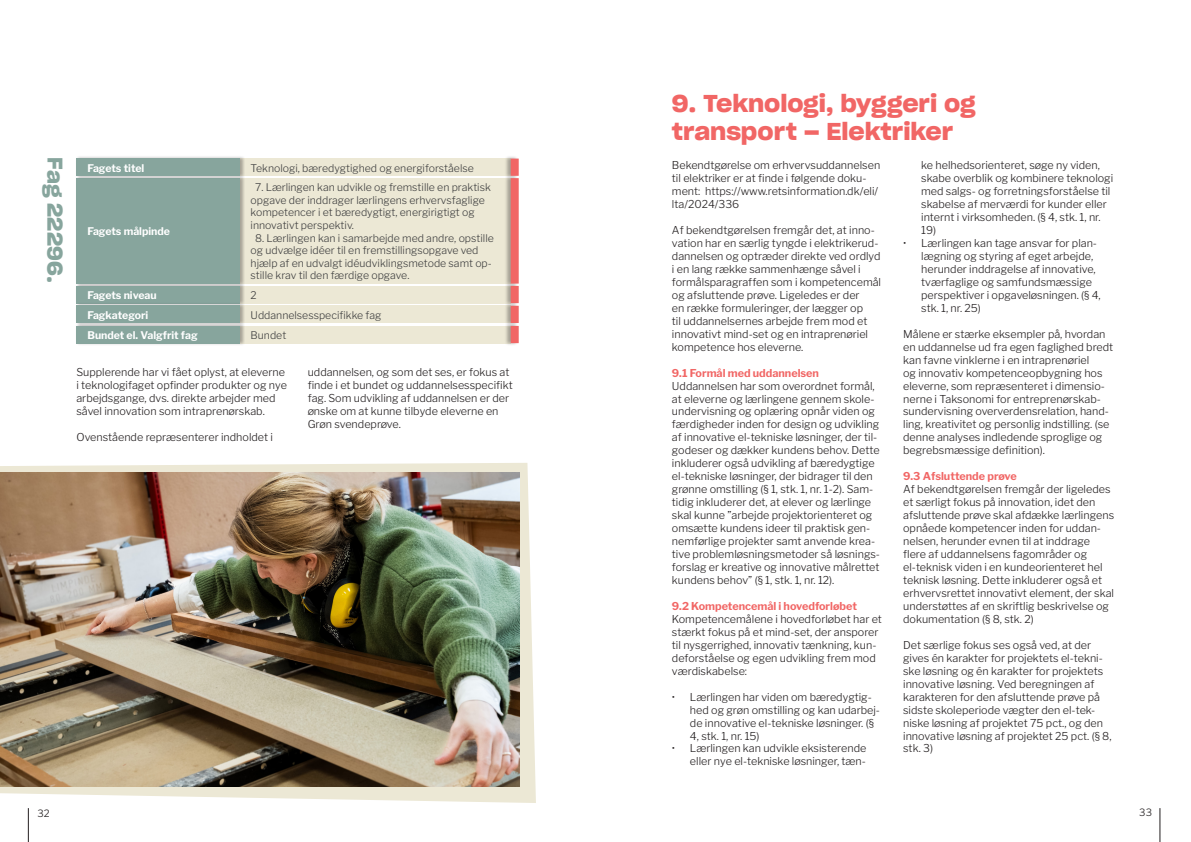
<style>
.page{position:relative;width:1191px;height:842px;background:#fff}
.page>*{position:absolute;margin:0;border:0;box-sizing:border-box;transform-origin:0 0}
.t1{font:23.8px "Sharp Grotesk Sm Bold 21";color:#f16665}
.t2{font:20.9px "Sharp Grotesk Sm Bold 21";letter-spacing:.005em;color:#87a59d}
.t3{font:300 10.8px/13px "Libre Franklin";color:#231f20}
.t4{font:700 10.8px "Libre Franklin";color:#f16665}
.t5{font:300 10.5px/12.6px "Libre Franklin";color:#3e3e3f}
.t6{font:700 10.5px "Libre Franklin";color:#fff}
.t7{font:300 10px "Libre Franklin";color:#231f20}
</style>
<div class="page">
<svg style="left:0;top:463px;width:536px;height:340px;fill:#ece8d5"></svg>
<div style="left:239px;top:286px;width:272px;height:17px;background:#ece8d5"></div>
<div style="left:239px;top:178px;width:272px;height:106px;background:#ece8d5"></div>
<div style="left:239px;top:326px;width:272px;height:17px;background:#ece8d5"></div>
<div style="left:239px;top:159px;width:272px;height:17px;background:#ece8d5"></div>
<div style="left:239px;top:306px;width:272px;height:17px;background:#ece8d5"></div>
<div style="left:76px;top:283px;width:169px;height:23px;background:#231f20;opacity:.35"></div>
<div style="left:76px;top:286px;width:163px;height:17px;background:#87a59d"></div>
<div style="left:76px;top:175px;width:169px;height:112px;background:#231f20;opacity:.35"></div>
<div style="left:76px;top:178px;width:163px;height:106px;background:#87a59d"></div>
<div style="left:76px;top:323px;width:169px;height:23px;background:#231f20;opacity:.35"></div>
<div style="left:76px;top:326px;width:163px;height:17px;background:#87a59d"></div>
<div style="left:76px;top:155px;width:169px;height:24px;background:#231f20;opacity:.35"></div>
<div style="left:76px;top:159px;width:163px;height:17px;background:#87a59d"></div>
<div style="left:76px;top:303px;width:169px;height:23px;background:#231f20;opacity:.35"></div>
<div style="left:76px;top:306px;width:163px;height:17px;background:#87a59d"></div>
<div style="left:505px;top:283px;width:14px;height:23px;background:#231f20;opacity:.35"></div>
<div style="left:511px;top:286px;width:8px;height:17px;background:#f16665"></div>
<div style="left:505px;top:175px;width:14px;height:112px;background:#231f20;opacity:.35"></div>
<div style="left:511px;top:178px;width:8px;height:106px;background:#f16665"></div>
<div style="left:505px;top:323px;width:14px;height:23px;background:#231f20;opacity:.35"></div>
<div style="left:511px;top:326px;width:8px;height:17px;background:#f16665"></div>
<div style="left:505px;top:155px;width:14px;height:24px;background:#231f20;opacity:.35"></div>
<div style="left:511px;top:159px;width:8px;height:17px;background:#f16665"></div>
<div style="left:505px;top:303px;width:14px;height:23px;background:#231f20;opacity:.35"></div>
<div style="left:511px;top:306px;width:8px;height:17px;background:#f16665"></div>
<hr style="left:28px;top:808px;width:1px;height:34px;background:#231f20">
<hr style="left:1159px;top:808px;width:1px;height:34px;background:#231f20">
<img style="left:0;top:473px;width:519px;height:313px">
<p class="t2" style="left:72px;top:157px;width:127px;rotate:90deg">Fag 22296.</p>
<p class="t6" style="left:87px;top:161px;width:58px">Fagets titel</p>
<p class="t5" style="left:251px;top:161px;width:225px">Teknologi, bæredygtighed og energiforståelse</p>
<p class="t6" style="left:87px;top:225px;width:84px">Fagets målpinde</p>
<p class="t5" style="left:251px;top:181px;width:242px;text-indent:5px">7. Lærlingen kan udvikle og fremstille en praktisk opgave der inddrager lærlingens erhvervsfaglige kompetencer i et bæredygtigt, energirigtigt og innovativt perspektiv.</p>
<p class="t5" style="left:251px;top:231px;width:245px;text-indent:5px">8. Lærlingen kan i samarbejde med andre, opstille og udvælge idéer til en fremstillingsopgave ved hjælp af en udvalgt idéudviklingsmetode samt op&shy;stille krav til den færdige opgave.</p>
<p class="t6" style="left:87px;top:289px;width:71px">Fagets niveau</p>
<p class="t5" style="left:251px;top:289px;width:8px">2</p>
<p class="t6" style="left:87px;top:309px;width:62px">Fagkategori</p>
<p class="t5" style="left:251px;top:309px;width:132px">Uddannelsesspecifikke fag</p>
<p class="t6" style="left:87px;top:329px;width:112px">Bundet el. Valgfrit fag</p>
<p class="t5" style="left:251px;top:329px;width:37px">Bundet</p>
<p class="t3" style="left:76px;top:366px;width:212px">Supplerende har vi fået oplyst, at eleverne i teknologifaget opfinder produkter og nye arbejdsgange, dvs. direkte arbejder med såvel innovation som intraprenørskab.</p>
<p class="t3" style="left:76px;top:431px;width:198px">Ovenstående repræsenterer indholdet i</p>
<p class="t3" style="left:308px;top:366px;width:207px">uddannelsen, og som det ses, er fokus at finde i et bundet og uddannelsesspecifikt fag. Som udvikling af uddannelsen er der ønske om at kunne tilbyde eleverne en Grøn svendeprøve.</p>
<p class="t1" style="left:672px;top:84px;width:305px">9. Teknologi, byggeri og</p>
<p class="t1" style="left:672px;top:112px;width:283px">transport – Elektriker</p>
<p class="t3" style="left:672px;top:159px;width:210px">Bekendtgørelse om erhvervsuddannelsen til elektriker er at finde i følgende doku&shy;ment: https://www.retsinformation.dk/eli/ lta/2024/336</p>
<p class="t3" style="left:672px;top:224px;width:211px">Af bekendtgørelsen fremgår det, at inno&shy;vation har en særlig tyngde i elektrikerud&shy;dannelsen og optræder direkte ved ordlyd i en lang række sammenhænge såvel i formålsparagraffen som i kompetencemål og afsluttende prøve. Ligeledes er der<br>en række formuleringer, der lægger op<br>til uddannelsernes arbejde frem mod et innovativt mind-set og en intraprenøriel kompetence hos eleverne.</p>
<p class="t4" style="left:672px;top:366px;width:149px">9.1 Formål med uddannelsen</p>
<p class="t3" style="left:672px;top:379px;width:210px">Uddannelsen har som overordnet formål, at eleverne og lærlingene gennem skole&shy;undervisning og oplæring opnår viden og færdigheder inden for design og udvikling af innovative el-tekniske løsninger, der til&shy;godeser og dækker kundens behov. Dette inkluderer også udvikling af bæredygtige el-tekniske løsninger, der bidrager til den grønne omstilling (§ 1, stk. 1, nr. 1-2). Sam&shy;tidig inkluderer det, at elever og lærlinge skal kunne ”arbejde projektorienteret og omsætte kundens ideer til praktisk gen&shy;nemførlige projekter samt anvende krea&shy;tive problemløsningsmetoder så løsnings&shy;forslag er kreative og innovative målrettet kundens behov” (§ 1, stk. 1, nr. 12).</p>
<p class="t4" style="left:672px;top:599px;width:187px">9.2 Kompetencemål i hovedforløbet</p>
<p class="t3" style="left:672px;top:612px;width:211px">Kompetencemålene i hovedforløbet har et stærkt fokus på et mind-set, der ansporer til nysgerrighed, innovativ tænkning, kun&shy;deforståelse og egen udvikling frem mod værdiskabelse:</p>
<p class="t3" style="left:690px;top:690px;width:192px;text-indent:-18px">• Lærlingen har viden om bæredygtig&shy;hed og grøn omstilling og kan udarbej&shy;de innovative el-tekniske løsninger. (§ 4, stk. 1, nr. 15)</p>
<p class="t3" style="left:672px;top:742px;width:196px;text-align:right">• Lærlingen kan udvikle eksisterende eller nye el-tekniske løsninger, tæn-</p>
<p class="t3" style="left:921px;top:159px;width:193px">ke helhedsorienteret, søge ny viden, skabe overblik og kombinere teknologi med salgs- og forretningsforståelse til skabelse af merværdi for kunder eller internt i virksomheden. (§ 4, stk. 1, nr.<br>19)</p>
<p class="t3" style="left:921px;top:237px;width:181px;text-indent:-18px">• Lærlingen kan tage ansvar for plan&shy;lægning og styring af eget arbejde, herunder inddragelse af innovative, tværfaglige og samfundsmæssige perspektiver i opgaveløsningen. (§ 4, stk. 1, nr. 25)</p>
<p class="t3" style="left:903px;top:327px;width:212px">Målene er stærke eksempler på, hvordan en uddannelse ud fra egen faglighed bredt kan favne vinklerne i en intraprenøriel<br>og innovativ kompetenceopbygning hos eleverne, som repræsenteret i dimensio&shy;nerne i Taksonomi for entreprenørskab&shy;sundervisning oververdensrelation, hand&shy;ling, kreativitet og personlig indstilling. (se denne analyses indledende sproglige og begrebsmæssige definition).</p>
<p class="t4" style="left:903px;top:470px;width:115px">9.3 Afsluttende prøve</p>
<p class="t3" style="left:903px;top:483px;width:212px">Af bekendtgørelsen fremgår der ligeledes et særligt fokus på innovation, idet den afsluttende prøve skal afdække lærlingens opnåede kompetencer inden for uddan&shy;nelsen, herunder evnen til at inddrage flere af uddannelsens fagområder og el-teknisk viden i en kundeorienteret hel teknisk løsning. Dette inkluderer også et erhvervsrettet innovativt element, der skal understøttes af en skriftlig beskrivelse og dokumentation (§ 8, stk. 2)</p>
<p class="t3" style="left:903px;top:638px;width:210px">Det særlige fokus ses også ved, at der gives én karakter for projektets el-tekni&shy;ske løsning og én karakter for projektets innovative løsning. Ved beregningen af karakteren for den afsluttende prøve på sidste skoleperiode vægter den el-tek&shy;niske løsning af projektet 75 pct., og den innovative løsning af projektet 25 pct. (§ 8, stk. 3)</p>
<p class="t7" style="left:38px;top:807px;width:14px">32</p>
<p class="t7" style="left:1139px;top:806px;width:14px">33</p>
</div>
